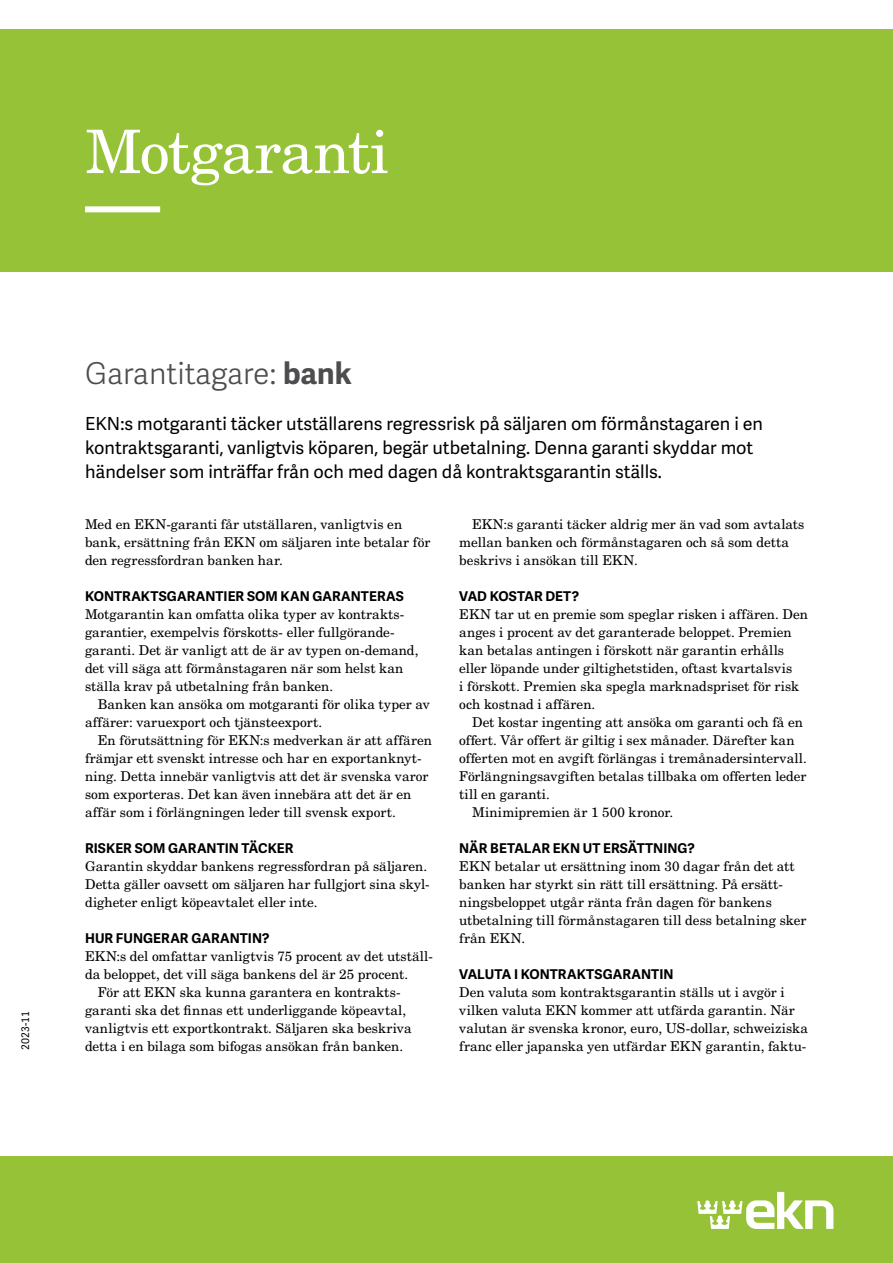
<style>
.page{position:relative;width:893px;height:1263px;background:#fff}
.page>*{position:absolute;margin:0;border:0;box-sizing:border-box;transform-origin:0 0}
.Huvudrubrik{font:60px "New Century Schlbk LT Std";letter-spacing:-.02em;color:#fff}
.t1{font:300 30px "Adelle Sans";color:#4d4d4f}
.t2{font:18px/24px "Adelle Sans";color:#000}
.Text{font:13.5px/18px "New Century Schlbk LT Std";letter-spacing:.005em;color:#000}
.Mellanrubrik{font:700 13.5px "Adelle Sans";letter-spacing:.005em;color:#000}
.t3{font:10.5px "Adelle Sans";color:#000}
.s1{font-weight:700}
</style>
<div class="page">
<div style="left:0;top:30px;width:893px;height:242px;background:#96c238"></div>
<div style="left:0;top:1157px;width:893px;height:106px;background:#96c238"></div>
<svg style="left:697px;top:1192px;width:136px;height:37px"></svg>
<div style="left:85px;top:206px;width:75px;height:6px;background:#fff"></div>
<h1 class="Huvudrubrik" style="left:85px;top:115px;width:306px">Motgaranti</h1>
<p class="t3" style="left:19px;top:1050px;width:41px;rotate:-90deg">2023-11</p>
<p class="t1" style="left:85px;top:356px;width:268px">Garantitagare: <span class="s1">bank</span></p>
<p class="t2" style="left:85px;top:413px;width:680px">EKN:s motgaranti täcker utställarens regressrisk på säljaren om förmånstagaren i en kontraktsgaranti, vanligtvis köparen, begär utbetalning. Denna garanti skyddar mot händelser som inträffar från och med dagen då kontraktsgarantin ställs.</p>
<p class="Text" style="left:85px;top:515px;width:347px">Med en EKN-garanti får utställaren, vanligtvis en bank, ersättning från EKN om säljaren inte betalar för den regressfordran banken har.</p>
<p class="Mellanrubrik" style="left:85px;top:588px;width:320px">KONTRAKTSGARANTIER SOM KAN GARANTERAS</p>
<p class="Text" style="left:85px;top:605px;width:335px">Motgarantin kan omfatta olika typer av kontrakts&shy;garantier, exempelvis förskotts- eller fullgörande&shy;garanti. Det är vanligt att de är av typen on-demand, det vill säga att förmånstagaren när som helst kan ställa krav på utbetalning från banken.</p>
<p class="Text" style="left:85px;top:695px;width:347px;text-indent:13px">Banken kan ansöka om motgaranti för olika typer av affärer: varuexport och tjänsteexport.</p>
<p class="Text" style="left:85px;top:731px;width:348px;text-indent:13px">En förutsättning för EKN:s medverkan är att affären främjar ett svenskt intresse och har en exportanknyt&shy;ning. Detta innebär vanligtvis att det är svenska varor som exporteras. Det kan även innebära att det är en affär som i förlängningen leder till svensk export.</p>
<p class="Mellanrubrik" style="left:85px;top:840px;width:210px">RISKER SOM GARANTIN TÄCKER</p>
<p class="Text" style="left:85px;top:857px;width:346px">Garantin skyddar bankens regressfordran på säljaren.<br>Detta gäller oavsett om säljaren har fullgjort sina skyl&shy;digheter enligt köpeavtalet eller inte.</p>
<p class="Mellanrubrik" style="left:85px;top:930px;width:186px">HUR FUNGERAR GARANTIN?</p>
<p class="Text" style="left:85px;top:947px;width:349px">EKN:s del omfattar vanligtvis 75 procent av det utställ&shy;da beloppet, det vill säga bankens del är 25 procent.</p>
<p class="Text" style="left:85px;top:983px;width:328px;text-indent:13px">För att EKN ska kunna garantera en kontrakts&shy;garanti ska det finnas ett underliggande köpeavtal, vanligtvis ett exportkontrakt. Säljaren ska beskriva detta i en bilaga som bifogas ansökan från banken.</p>
<p class="Text" style="left:459px;top:515px;width:347px;text-indent:13px">EKN:s garanti täcker aldrig mer än vad som avtalats mellan banken och förmånstagaren och så som detta beskrivs i ansökan till EKN.</p>
<p class="Mellanrubrik" style="left:459px;top:588px;width:121px">VAD KOSTAR DET?</p>
<p class="Text" style="left:459px;top:605px;width:350px">EKN tar ut en premie som speglar risken i affären. Den anges i procent av det garanterade beloppet. Premien kan betalas antingen i förskott när garantin erhålls eller löpande under giltighetstiden, oftast kvartalsvis<br>i förskott. Premien ska spegla marknadspriset för risk och kostnad i affären.</p>
<p class="Text" style="left:459px;top:713px;width:349px;text-indent:13px">Det kostar ingenting att ansöka om garanti och få en offert. Vår offert är giltig i sex månader. Därefter kan offerten mot en avgift förlängas i tremånadersintervall.<br>Förlängningsavgiften betalas tillbaka om offerten leder till en garanti.</p>
<p class="Text" style="left:472px;top:803px;width:203px">Minimipremien är 1 500 kronor.</p>
<p class="Mellanrubrik" style="left:459px;top:840px;width:237px">NÄR BETALAR EKN UT ERSÄTTNING?</p>
<p class="Text" style="left:459px;top:857px;width:349px">EKN betalar ut ersättning inom 30 dagar från det att banken har styrkt sin rätt till ersättning. På ersätt&shy;ningsbeloppet utgår ränta från dagen för bankens utbetalning till förmånstagaren till dess betalning sker från EKN.</p>
<p class="Mellanrubrik" style="left:459px;top:966px;width:216px">VALUTA I KONTRAKTSGARANTIN</p>
<p class="Text" style="left:459px;top:983px;width:350px">Den valuta som kontraktsgarantin ställs ut i avgör i vilken valuta EKN kommer att utfärda garantin. När valutan är svenska kronor, euro, US-dollar, schweiziska franc eller japanska yen utfärdar EKN garantin, faktu-</p>
</div>
